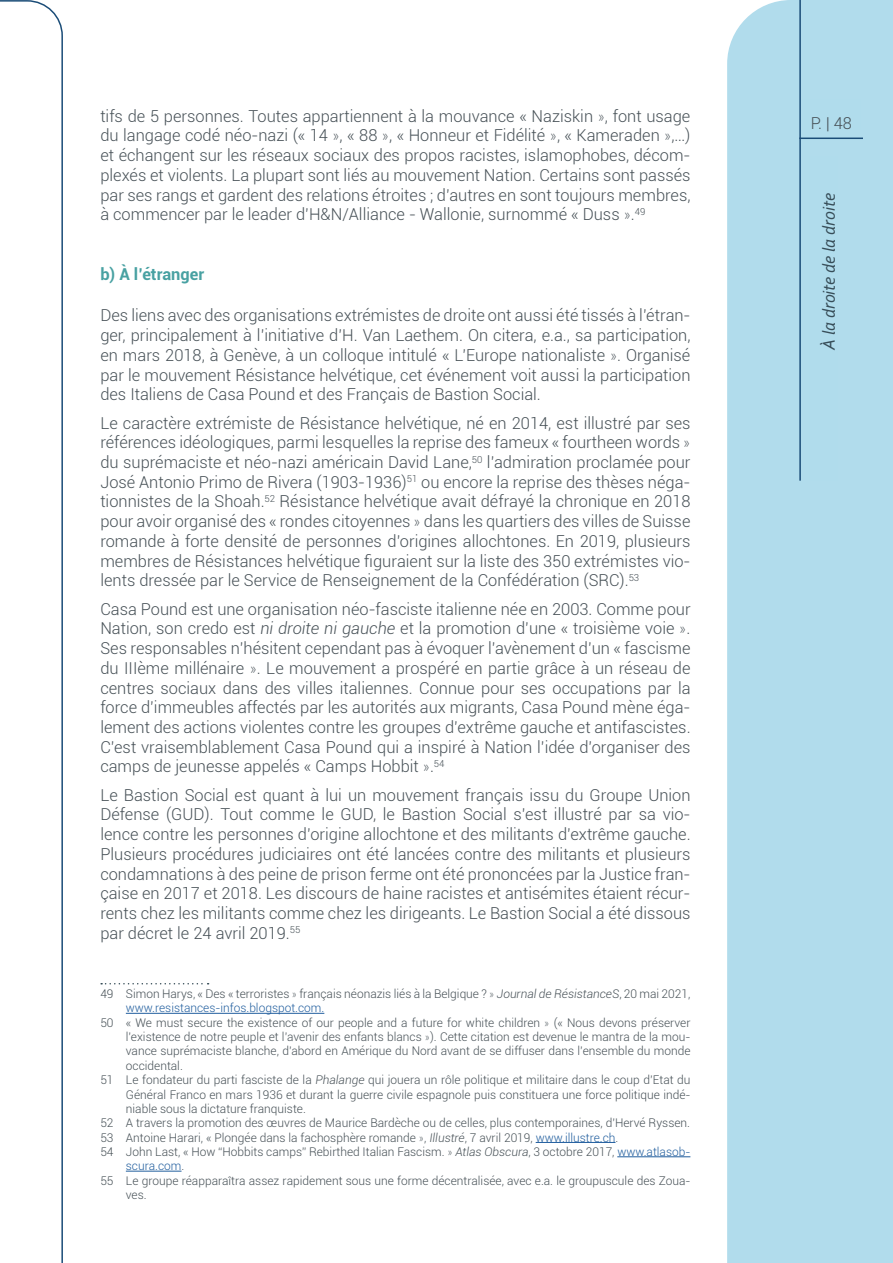
<style>
.page{position:relative;width:893px;height:1263px;background:#fff}
.page>*{position:absolute;margin:0;border:0;box-sizing:border-box;transform-origin:0 0}
.t1{font:italic 18px "Corbel";letter-spacing:-.01em;color:#374d58}
.t2{font:300 16.5px/19.8px "Roboto";color:#465056;text-align:justify}
.t3{font:700 16.5px "Roboto";color:#48a1a2}
.t4{font:300 12px "Roboto";color:#465056}
.t5{font:300 12px "Roboto";color:#215e9e}
.s1{font-family:"Lato"}
.s2{font-style:italic}
.s3{color:#215e9e}
.s4{color:#465056}
</style>
<div class="page">
<div style="left:727px;top:0;width:166px;height:1263px;background:#b1dcec"></div>
<svg style="left:0;top:0;width:63px;height:1263px"></svg>
<hr style="left:799px;top:0;width:2px;height:481px;background:#1a4c77">
<div style="left:802px;top:99px;width:58px;height:31px;background:#b0dcec"></div>
<hr style="left:799px;top:138px;width:64px;height:1px;background:#1a4c77">
<div style="left:809px;top:156px;width:28px;height:325px;background:#b0dcec"></div>
<svg style="left:101px;top:983px;width:108px;height:1px"></svg>
<hr style="left:126px;top:1013px;width:198px;height:1px;background:#215e9e">
<hr style="left:536px;top:1142px;width:79px;height:1px;background:#215e9e">
<hr style="left:617px;top:1156px;width:73px;height:1px;background:#215e9e">
<hr style="left:126px;top:1171px;width:56px;height:1px;background:#215e9e">
<p class="t2" style="left:100px;top:105px;width:592px">tifs de 5 personnes. Toutes appartiennent à la mouvance « Naziskin <span class="s1">»</span>, font usage du langage codé néo-nazi (« 14 <span class="s1">»</span>, « 88 <span class="s1">»</span>, « Honneur et Fidélité <span class="s1">»</span>, « Kameraden <span class="s1">»</span>,…) et échangent sur les réseaux sociaux des propos racistes, islamophobes, décom&shy;plexés et violents. La plupart sont liés au mouvement Nation. Certains sont passés par ses rangs et gardent des relations étroites ; d’autres en sont toujours membres, à commencer par le leader d’H&amp;N/Alliance - Wallonie, surnommé « Duss <span class="s1">»</span>.<sup>49</sup></p>
<p class="t3" style="left:100px;top:263px;width:105px">b) À l’étranger</p>
<p class="t2" style="left:100px;top:305px;width:592px">Des liens avec des organisations extrémistes de droite ont aussi été tissés à l’étran&shy;ger, principalement à l’initiative d’H. Van Laethem. On citera, e.a., sa participation, en mars 2018, à Genève, à un colloque intitulé « L’Europe nationaliste <span class="s1">»</span>. Organisé par le mouvement Résistance helvétique, cet événement voit aussi la participation des Italiens de Casa Pound et des Français de Bastion Social.</p>
<p class="t2" style="left:100px;top:412px;width:592px">Le caractère extrémiste de Résistance helvétique, né en 2014, est illustré par ses références idéologiques, parmi lesquelles la reprise des fameux « fourtheen words <span class="s1">» </span>du suprémaciste et néo-nazi américain David Lane,<sup>50</sup> l’admiration proclamée pour José Antonio Primo de Rivera (1903-1936)<sup>51</sup> ou encore la reprise des thèses néga&shy;tionnistes de la Shoah.<sup>52</sup> Résistance helvétique avait défrayé la chronique en 2018 pour avoir organisé des « rondes citoyennes <span class="s1">»</span> dans les quartiers des villes de Suisse romande à forte densité de personnes d’origines allochtones. En 2019, plusieurs membres de Résistances helvétique figuraient sur la liste des 350 extrémistes vio&shy;lents dressée par le Service de Renseignement de la Confédération (SRC).<sup>53</sup></p>
<p class="t2" style="left:100px;top:598px;width:592px">Casa Pound est une organisation néo-fasciste italienne née en 2003. Comme pour Nation, son credo est <span class="s2">ni droite ni gauche</span> et la promotion d’une « troisième voie <span class="s1">»</span>.<br>Ses responsables n’hésitent cependant pas à évoquer l’avènement d’un « fascisme du IIIème millénaire <span class="s1">»</span>. Le mouvement a prospéré en partie grâce à un réseau de centres sociaux dans des villes italiennes. Connue pour ses occupations par la force d’immeubles affectés par les autorités aux migrants, Casa Pound mène éga&shy;lement des actions violentes contre les groupes d’extrême gauche et antifascistes.<br>C’est vraisemblablement Casa Pound qui a inspiré à Nation l’idée d’organiser des camps de jeunesse appelés « Camps Hobbit <span class="s1">»</span>.<sup>54</sup></p>
<p class="t2" style="left:100px;top:784px;width:592px">Le Bastion Social est quant à lui un mouvement français issu du Groupe Union Défense (GUD). Tout comme le GUD, le Bastion Social s’est illustré par sa vio&shy;lence contre les personnes d’origine allochtone et des militants d’extrême gauche.<br>Plusieurs procédures judiciaires ont été lancées contre des militants et plusieurs condamnations à des peine de prison ferme ont été prononcées par la Justice fran&shy;çaise en 2017 et 2018. Les discours de haine racistes et antisémites étaient récur&shy;rents chez les militants comme chez les dirigeants. Le Bastion Social a été dissous par décret le 24 avril 2019.<sup>55</sup></p>
<p class="t4" style="left:100px;top:985px;width:592px">49 Simon Harys, « Des « terroristes <span class="s1">»</span> français néonazis liés à la Belgique ? <span class="s1">»</span> <span class="s2">Journal de RésistanceS</span>, 20 mai 2021,</p>
<p class="t5" style="left:126px;top:1000px;width:200px">www.resistances-infos.blogspot.com.</p>
<p class="t4" style="left:100px;top:1014px;width:592px">50 « We must secure the existence of our people and a future for white children <span class="s1">»</span> (« Nous devons préserver</p>
<p class="t4" style="left:126px;top:1028px;width:566px">l’existence de notre peuple et l’avenir des enfants blancs <span class="s1">»</span>). Cette citation est devenue le mantra de la mou-</p>
<p class="t4" style="left:126px;top:1043px;width:566px">vance suprémaciste blanche, d’abord en Amérique du Nord avant de se diffuser dans l’ensemble du monde</p>
<p class="t4" style="left:126px;top:1057px;width:59px">occidental.</p>
<p class="t4" style="left:100px;top:1071px;width:592px">51 Le fondateur du parti fasciste de la <span class="s2">Phalange</span> qui jouera un rôle politique et militaire dans le coup d’Etat du</p>
<p class="t4" style="left:126px;top:1086px;width:566px">Général Franco en mars 1936 et durant la guerre civile espagnole puis constituera une force politique indé-</p>
<p class="t4" style="left:126px;top:1100px;width:182px">niable sous la dictature franquiste.</p>
<p class="t4" style="left:100px;top:1115px;width:591px">52 A travers la promotion des œuvres de Maurice Bardèche ou de celles, plus contemporaines, d’Hervé Ryssen.</p>
<p class="t4" style="left:100px;top:1129px;width:520px">53 Antoine Harari, « Plongée dans la fachosphère romande <span class="s1">»</span>, <span class="s2">Illustré</span>, 7 avril 2019, <span class="s3">www.illustre.ch</span>.</p>
<p class="t4" style="left:100px;top:1143px;width:592px">54 John Last, « How “Hobbits camps” Rebirthed Italian Fascism. <span class="s1">»</span> <span class="s2">Atlas Obscura</span>, 3 octobre 2017, <span class="s3">www.atlasob-</span></p>
<p class="t5" style="left:126px;top:1158px;width:60px">scura.com<span class="s4">.</span></p>
<p class="t4" style="left:100px;top:1172px;width:592px">55 Le groupe réapparaîtra assez rapidement sous une forme décentralisée, avec e.a. le groupuscule des Zoua-</p>
<p class="t4" style="left:126px;top:1186px;width:22px">ves.</p>
<p class="t2" style="left:811px;top:113px;width:43px">P. | 48</p>
<p class="t1" style="left:818px;top:350px;width:158px;rotate:-90deg">À la droite de la droite</p>
</div>
